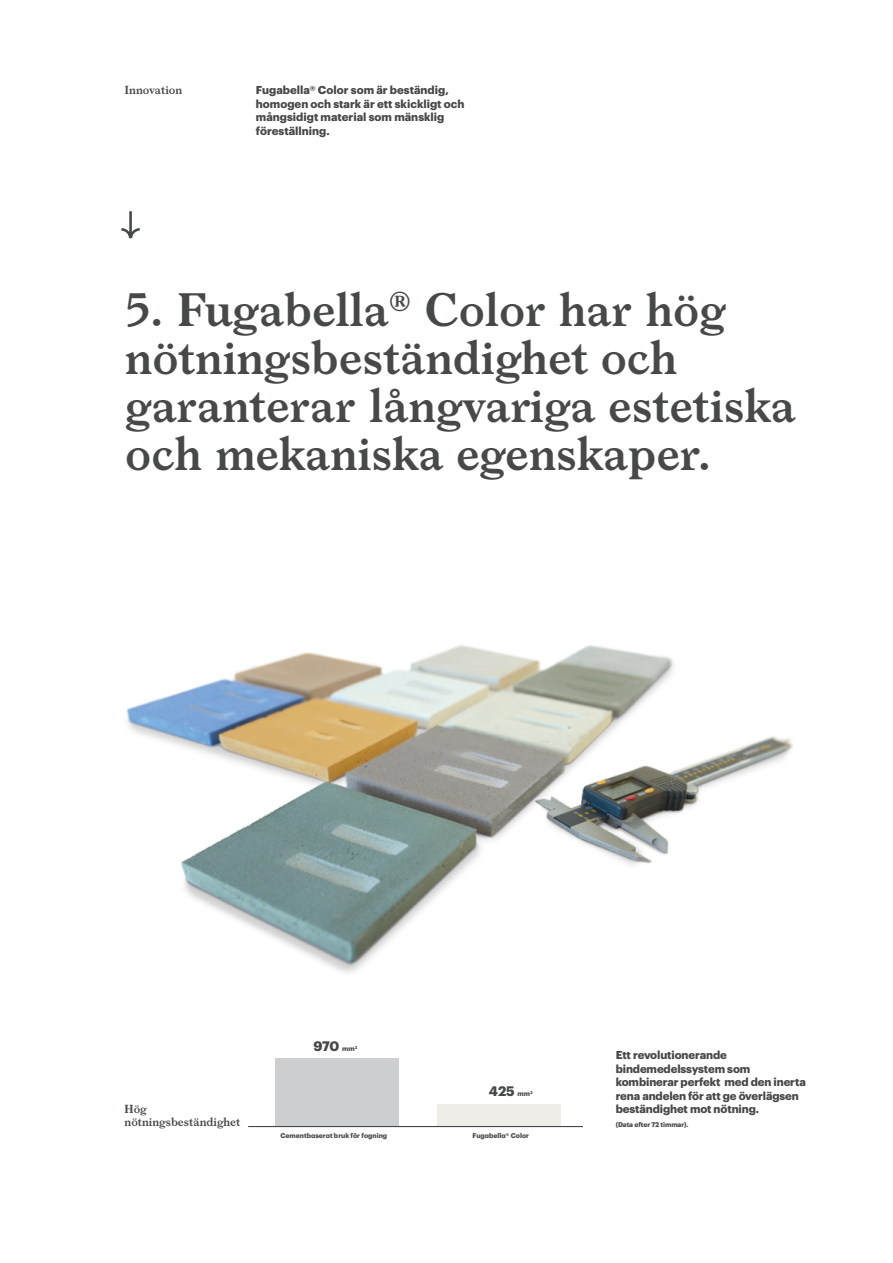
<style>
.page{position:relative;width:893px;height:1263px;background:#fff}
.page>*{position:absolute;margin:0;border:0;box-sizing:border-box;transform-origin:0 0}
.t1{font:600 45px/48px "Larish Neue";color:#474949}
.t2{font:700 13.5px "Graphik";letter-spacing:-.015em;color:#474949}
.t3{font:700 11.25px/13.5px "Graphik";letter-spacing:-.01em;color:#474949}
.t4{font:600 11.25px/13.5px "Larish Neue";color:#474949}
.t5{font:700 6.75px "Graphik";color:#474949}
.s1{font-size:6.75px}
</style>
<div class="page">
<img style="left:126px;top:645px;width:667px;height:328px">
<svg style="left:121px;top:211px;width:19px;height:27px"></svg>
<div style="left:275px;top:1058px;width:123px;height:69px;background:#cdcecf"></div>
<div style="left:437px;top:1104px;width:124px;height:23px;background:#eeede7"></div>
<hr style="left:248px;top:1126px;width:335px;height:1px;background:#474949">
<p class="t4" style="left:125px;top:82px;width:59px">Innovation</p>
<p class="t3" style="left:256px;top:82px;width:210px">Fugabella® Color som är beständig, homogen och stark är ett skickligt och mångsidigt material som mänsklig föreställning.</p>
<h1 class="t1" style="left:125px;top:282px;width:672px">5. Fugabella<sup>®</sup> Color har hög nötningsbeständighet och garanterar långvariga estetiska och mekaniska egenskaper.</h1>
<p class="t4" style="left:125px;top:1101px;width:117px">Hög nötningsbeständighet</p>
<p class="t2" style="left:313px;top:1036px;width:45px">970 <span class="s1">mm</span><sup>3</sup></p>
<p class="t2" style="left:489px;top:1081px;width:45px">425 <span class="s1">mm</span><sup>3</sup></p>
<p class="t5" style="left:280px;top:1131px;width:108px">Cementbaserat bruk för fogning</p>
<p class="t5" style="left:473px;top:1131px;width:58px">Fugabella® Color</p>
<p class="t3" style="left:616px;top:1047px;width:192px">Ett revolutionerande bindemedelssystem som kombinerar perfekt med den inerta rena andelen för att ge överlägsen beständighet mot nötning.</p>
<p class="t5" style="left:616px;top:1119px;width:74px">(Data efter 72 timmar).</p>
</div>
